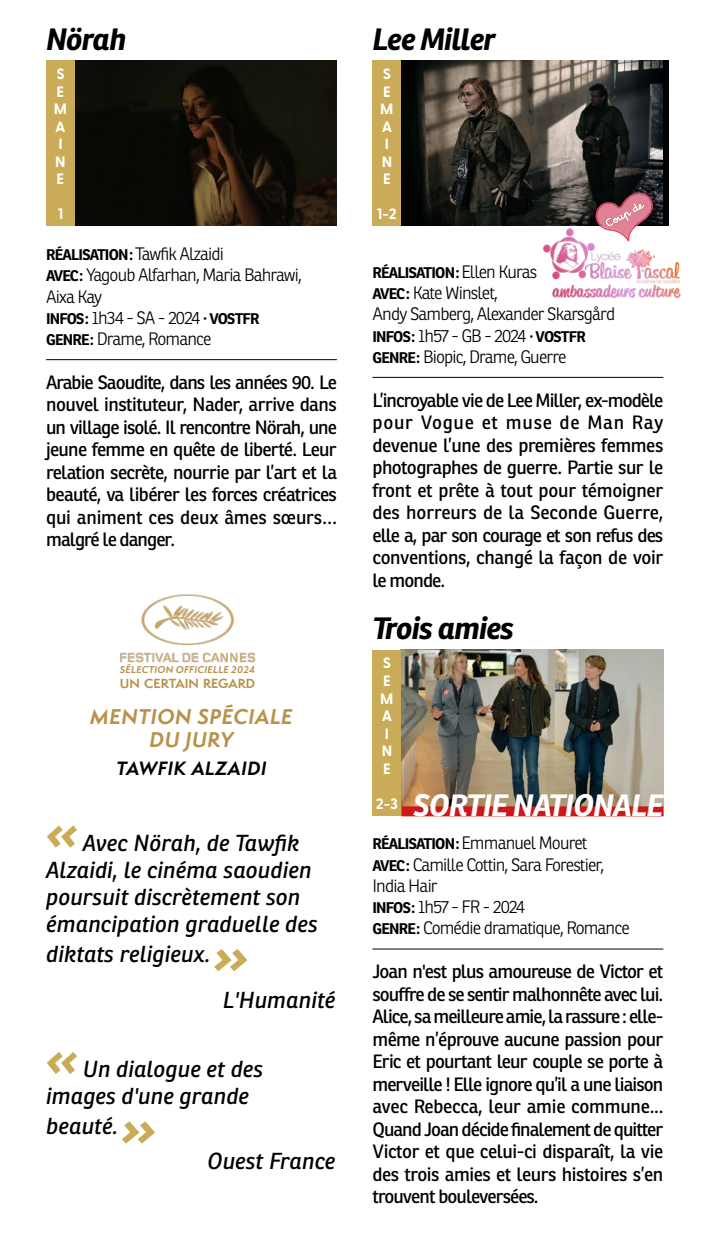
<style>
.page{position:relative;width:709px;height:1241px;background:#fff}
.page>*{position:absolute;margin:0;border:0;box-sizing:border-box;transform-origin:0 0}
.t1{font:italic 700 50px "Ronnia";color:#c9ab58}
.t2{font:italic 700 50px "Ronnia";color:#c9ab58;scale:1.1 1}
.t3{font:italic 700 30px "Ronnia";letter-spacing:-.03em;color:#000}
.t4{font:italic 700 30px "Ronnia";letter-spacing:-.03em;color:#fff}
.t5{font:italic 22.5px/27px "Ronnia";color:#000}
.t6{font:italic 700 19.5px/23.5px "Semplicita Pro";letter-spacing:.03em;color:#b99249;text-align:center}
.t7{font:18.75px/22.5px "Ronnia";letter-spacing:-.025em;color:#000;text-align:justify}
.t8{font:italic 700 17.75px "Semplicita Pro";letter-spacing:.03em;color:#000}
.t9{font:300 17.5px/21.2px "Ronnia";letter-spacing:-.05em;color:#000}
.t10{font:700 15px "Ronnia";letter-spacing:-.05em;color:#000}
.t11{font:700 15px/17.5px "Greycliff CF";color:#fff;text-align:center}
.t12{font:700 12.25px "Semplicita Pro";color:#b99249}
.t13{font:italic 700 9.25px "Semplicita Pro";letter-spacing:.03em;color:#b99249}
.s1{font-weight:700;font-size:15px}
.s2{font-weight:300;font-size:17.5px}
</style>
<div class="page">
<img style="left:75px;top:61px;width:262px;height:165px">
<hr style="left:46px;top:359px;width:291px;height:1px;background:#000">
<div style="left:46px;top:60px;width:29px;height:166px;background:#caab58"></div>
<div style="left:391px;top:61px;width:277px;height:165px;background:linear-gradient(to bottom,#000,#000)"></div>
<img style="left:401px;top:61px;width:261px;height:165px">
<hr style="left:372px;top:377px;width:291px;height:1px;background:#000">
<div style="left:372px;top:60px;width:29px;height:166px;background:#caab58"></div>
<img style="left:401px;top:649px;width:262px;height:166px">
<hr style="left:372px;top:948px;width:291px;height:1px;background:#000">
<div style="left:372px;top:649px;width:29px;height:166px;background:#caab58"></div>
<div style="left:402px;top:806px;width:261px;height:10px;background:#cd1719"></div>
<img style="left:120px;top:594px;width:136px;height:69px">
<img style="left:543px;top:228px;width:138px;height:70px">
<svg style="left:595px;top:192px;width:58px;height:49px"></svg>
<h2 class="t3" style="left:46px;top:20px;width:82px">Nörah</h2>
<p class="t11" style="left:54px;top:64px;width:15px;text-align:left">S<br>E<br>M<br>A<br>I<br>N<br>E</p>
<p class="t11" style="left:58px;top:204px;width:7px">1</p>
<p class="t9" style="left:46px;top:243px;width:257px"><span class="s1">RÉALISATION:</span> Tawfik Alzaidi<br><span class="s1">AVEC:</span> Yagoub Alfarhan, Maria Bahrawi,<br>Aixa Kay</p>
<p class="t10" style="left:46px;top:309px;width:215px">INFOS: <span class="s2">1h34 - SA - 2024</span> · VOSTFR</p>
<p class="t9" style="left:46px;top:328px;width:167px"><span class="s1">GENRE:</span> Drame, Romance</p>
<p class="t7" style="left:46px;top:371px;width:292px">Arabie Saoudite, dans les années 90. Le nouvel instituteur, Nader, arrive dans un village isolé. Il rencontre Nörah, une jeune femme en quête de liberté. Leur relation secrète, nourrie par l’art et la beauté, va libérer les forces créatrices qui animent ces deux âmes sœurs… malgré le danger.</p>
<p class="t13" style="left:120px;top:663px;width:137px">SÉLECTION OFFICIELLE 2024</p>
<p class="t12" style="left:120px;top:674px;width:137px">UN CERTAIN REGARD</p>
<p class="t6" style="left:90px;top:704px;width:204px">MENTION SPÉCIALE<br>DU JURY</p>
<p class="t8" style="left:116px;top:754px;width:152px">TAWFIK ALZAIDI</p>
<h1 class="t1" style="left:46px;top:800px;width:33px">«</h1>
<p class="t5" style="left:46px;top:828px;width:273px;text-indent:37px">Avec Nörah, de Tawfik<br>Alzaidi, le cinéma saoudien poursuit discrètement son émancipation graduelle des</p>
<p class="t5" style="left:46px;top:939px;width:166px">diktats religieux.</p>
<h1 class="t2" style="left:215px;top:924px;width:32px">»</h1>
<p class="t5" style="left:222px;top:985px;width:114px">L'Humanité</p>
<h1 class="t1" style="left:46px;top:1027px;width:33px">«</h1>
<p class="t5" style="left:46px;top:1055px;width:219px;text-indent:37px">Un dialogue et des images d'une grande</p>
<p class="t5" style="left:46px;top:1112px;width:74px">beauté.</p>
<h1 class="t2" style="left:122px;top:1096px;width:32px">»</h1>
<p class="t5" style="left:207px;top:1146px;width:129px">Ouest France</p>
<h2 class="t3" style="left:372px;top:20px;width:124px">Lee Miller</h2>
<p class="t11" style="left:380px;top:64px;width:15px">S<br>E<br>M<br>A<br>I<br>N<br>E</p>
<p class="t11" style="left:377px;top:204px;width:21px">1-2</p>
<p class="t10" style="left:372px;top:263px;width:166px">RÉALISATION: <span class="s2">Ellen Kuras</span></p>
<p class="t9" style="left:372px;top:282px;width:244px"><span class="s1">AVEC:</span> Kate Winslet,<br>Andy Samberg, Alexander Skarsgård</p>
<p class="t10" style="left:372px;top:326px;width:215px">INFOS: <span class="s2">1h57 - GB - 2024</span> · VOSTFR</p>
<p class="t9" style="left:372px;top:346px;width:195px"><span class="s1">GENRE:</span> Biopic, Drame, Guerre</p>
<p class="t7" style="left:372px;top:388px;width:292px">L’incroyable vie de Lee Miller, ex-modèle pour Vogue et muse de Man Ray devenue l’une des premières femmes photographes de guerre. Partie sur le front et prête à tout pour témoigner des horreurs de la Seconde Guerre, elle a, par son courage et son refus des conventions, changé la façon de voir le monde.</p>
<h2 class="t3" style="left:372px;top:609px;width:143px">Trois amies</h2>
<p class="t11" style="left:380px;top:653px;width:15px">S<br>E<br>M<br>A<br>I<br>N<br>E</p>
<h2 class="t4" style="left:376px;top:786px;width:289px"><sup>2-3</sup> SORTIE NATIONALE</h2>
<p class="t9" style="left:372px;top:832px;width:259px"><span class="s1">RÉALISATION:</span> Emmanuel Mouret<br><span class="s1">AVEC:</span> Camille Cottin, Sara Forestier,<br>India Hair<br><span class="s1">INFOS:</span> 1h57 - FR - 2024<br><span class="s1">GENRE:</span> Comédie dramatique, Romance</p>
<p class="t7" style="left:372px;top:960px;width:292px">Joan n'est plus amoureuse de Victor et souffre de se sentir malhonnête avec lui.<br>Alice, sa meilleure amie, la rassure : elle&shy;même n’éprouve aucune passion pour Eric et pourtant leur couple se porte à merveille ! Elle ignore qu’il a une liaison avec Rebecca, leur amie commune...<br>Quand Joan décide finalement de quitter Victor et que celui-ci disparaît, la vie des trois amies et leurs histoires s’en trouvent bouleversées.</p>
</div>
